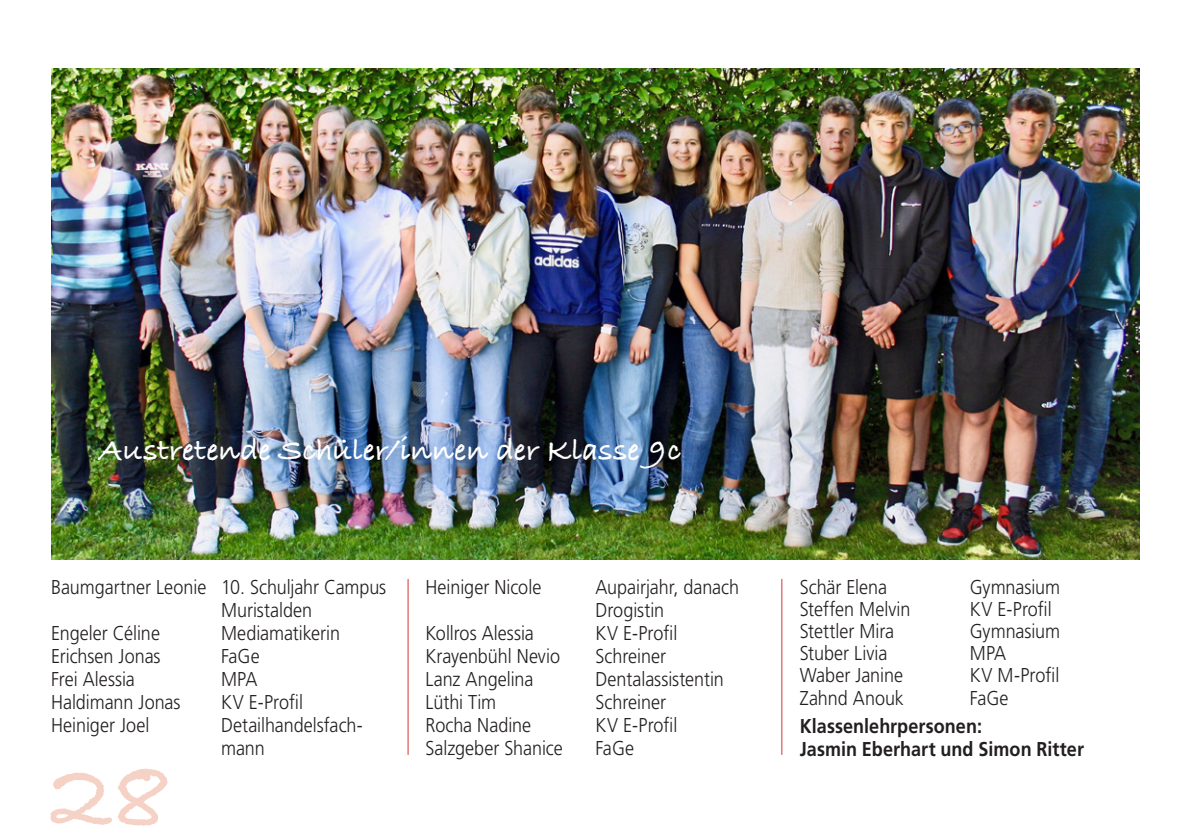
<style>
.page{position:relative;width:1191px;height:840px;background:#fff}
.page>*{position:absolute;margin:0;border:0;box-sizing:border-box;transform-origin:0 0}
.t1{font:700 100px "Bradley Hand ITCTT";color:#f5d2c5}
.t2{font:700 32px "Bradley Hand ITCTT";letter-spacing:.005em;color:#fff}
.t3{font:300 20px/23px "Frutiger LT Std";letter-spacing:-.005em;color:#231f20;scale:.9 1}
.t4{font:700 20px/23px "Frutiger LT Std";letter-spacing:.005em;color:#231f20;scale:.9 1}
</style>
<div class="page">
<img style="left:51px;top:68px;width:1089px;height:490px">
<hr style="left:781px;top:578px;width:1px;height:176px;background:#d33535">
<hr style="left:407px;top:578px;width:1px;height:176px;background:#d33535">
<h2 class="t2" style="left:99px;top:425px;width:583px">Austretende Schüler/innen der Klasse 9c</h2>
<p class="t3" style="left:51px;top:575px;width:374px">Baumgartner Leonie 10. Schuljahr Campus</p>
<p class="t3" style="left:221px;top:598px;width:103px">Muristalden</p>
<p class="t3" style="left:51px;top:621px;width:123px">Engeler Céline</p>
<p class="t3" style="left:221px;top:621px;width:134px">Mediamatikerin</p>
<p class="t3" style="left:51px;top:644px;width:123px">Erichsen Jonas</p>
<p class="t3" style="left:221px;top:644px;width:44px">FaGe</p>
<p class="t3" style="left:51px;top:667px;width:95px">Frei Alessia</p>
<p class="t3" style="left:221px;top:667px;width:42px">MPA</p>
<p class="t3" style="left:51px;top:690px;width:145px">Haldimann Jonas</p>
<p class="t3" style="left:221px;top:690px;width:92px">KV E-Profil</p>
<p class="t3" style="left:51px;top:713px;width:111px">Heiniger Joel</p>
<p class="t3" style="left:221px;top:713px;width:159px">Detailhandelsfach&shy;mann</p>
<h1 class="t1" style="left:51px;top:718px;width:119px">28</h1>
<p class="t3" style="left:425px;top:575px;width:130px">Heiniger Nicole</p>
<p class="t3" style="left:595px;top:575px;width:161px">Aupairjahr, danach<br>Drogistin</p>
<p class="t3" style="left:425px;top:621px;width:122px">Kollros Alessia</p>
<p class="t3" style="left:595px;top:621px;width:93px">KV E-Profil</p>
<p class="t3" style="left:425px;top:644px;width:151px">Krayenbühl Nevio</p>
<p class="t3" style="left:595px;top:644px;width:80px">Schreiner</p>
<p class="t3" style="left:425px;top:667px;width:121px">Lanz Angelina</p>
<p class="t3" style="left:595px;top:667px;width:144px">Dentalassistentin</p>
<p class="t3" style="left:425px;top:690px;width:80px">Lüthi Tim</p>
<p class="t3" style="left:595px;top:690px;width:80px">Schreiner</p>
<p class="t3" style="left:425px;top:713px;width:119px">Rocha Nadine</p>
<p class="t3" style="left:595px;top:713px;width:93px">KV E-Profil</p>
<p class="t3" style="left:425px;top:736px;width:154px">Salzgeber Shanice</p>
<p class="t3" style="left:595px;top:736px;width:44px">FaGe</p>
<p class="t3" style="left:799px;top:575px;width:99px">Schär Elena</p>
<p class="t3" style="left:969px;top:575px;width:102px">Gymnasium</p>
<p class="t3" style="left:799px;top:597px;width:124px">Steffen Melvin</p>
<p class="t3" style="left:969px;top:597px;width:93px">KV E-Profil</p>
<p class="t3" style="left:799px;top:619px;width:106px">Stettler Mira</p>
<p class="t3" style="left:969px;top:619px;width:102px">Gymnasium</p>
<p class="t3" style="left:799px;top:641px;width:99px">Stuber Livia</p>
<p class="t3" style="left:969px;top:641px;width:42px">MPA</p>
<p class="t3" style="left:799px;top:663px;width:116px">Waber Janine</p>
<p class="t3" style="left:969px;top:663px;width:101px">KV M-Profil</p>
<p class="t3" style="left:799px;top:686px;width:117px">Zahnd Anouk</p>
<p class="t3" style="left:969px;top:686px;width:44px">FaGe</p>
<p class="t4" style="left:799px;top:714px;width:317px">Klassenlehrpersonen:<br>Jasmin Eberhart und Simon Ritter</p>
</div>
